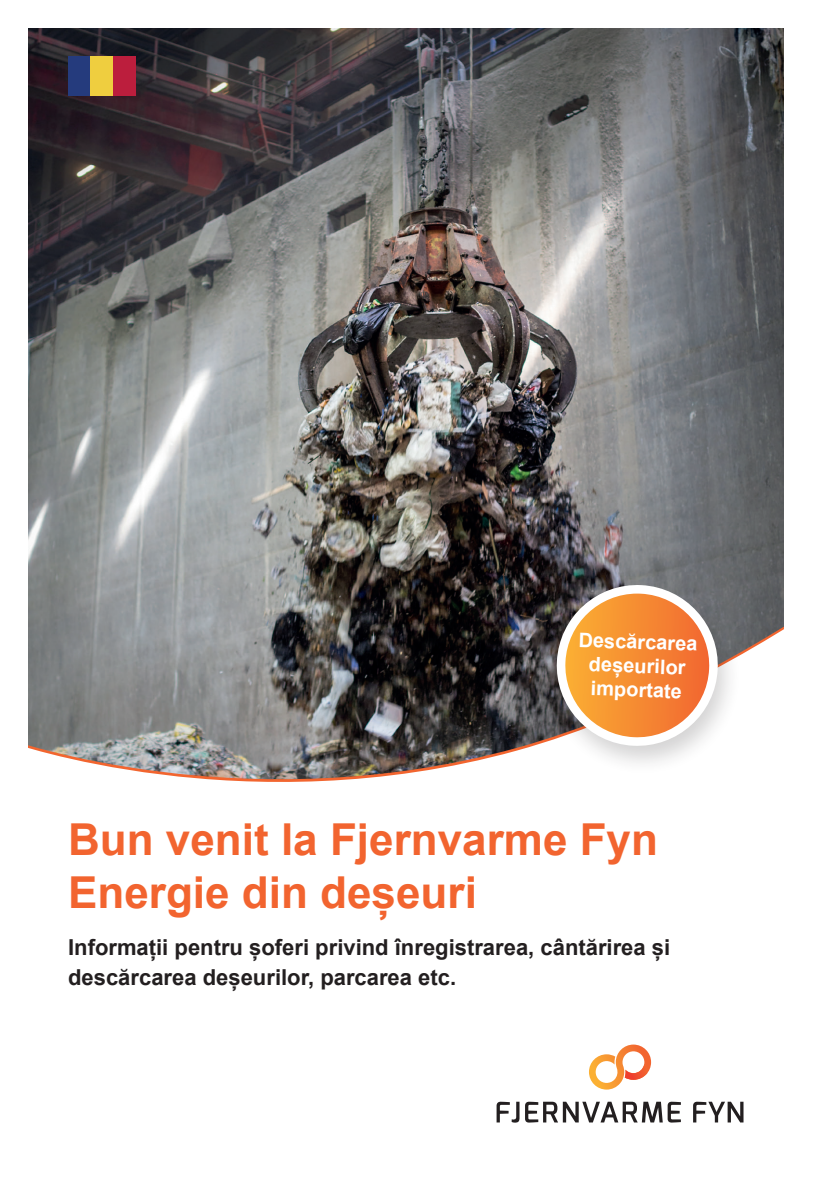
<style>
.page{position:relative;width:840px;height:1191px;background:#fff}
.page>*{position:absolute;margin:0;border:0;box-sizing:border-box;transform-origin:0 0}
.t1{font:700 44px/52.8px "Arial";color:#f2642f}
.t2{font:700 22px/30px "Arial";color:#231f20}
.t3{font:700 20px/24px "Arial";color:#fff;text-align:center}
</style>
<div class="page">
<img style="left:28px;top:28px;width:754px;height:418px">
<img style="left:28px;top:449px;width:754px;height:333px">
<div style="left:543px;top:577px;width:198px;height:198px;background:#231f20;opacity:.2"></div>
<svg style="left:554px;top:583px;width:165px;height:165px"></svg>
<svg style="left:496px;top:1101px;width:184px;height:22px"></svg>
<svg style="left:693px;top:1101px;width:50px;height:21px"></svg>
<svg style="left:589px;top:1044px;width:61px;height:45px"></svg>
<div style="left:68px;top:57px;width:22px;height:39px;background:#253b7d"></div>
<div style="left:90px;top:57px;width:23px;height:39px;background:#efce3f"></div>
<div style="left:113px;top:57px;width:22px;height:39px;background:#bc1e3d"></div>
<p class="t3" style="left:578px;top:628px;width:120px;rotate:2deg">Descărcarea deșeurilor importate</p>
<h1 class="t1" style="left:68px;top:814px;width:591px">Bun venit la Fjernvarme Fyn<br>Energie din deșeuri</h1>
<p class="t2" style="left:68px;top:932px;width:603px">Informații pentru șoferi privind înregistrarea, cântărirea și descărcarea deșeurilor, parcarea etc.</p>
</div>
